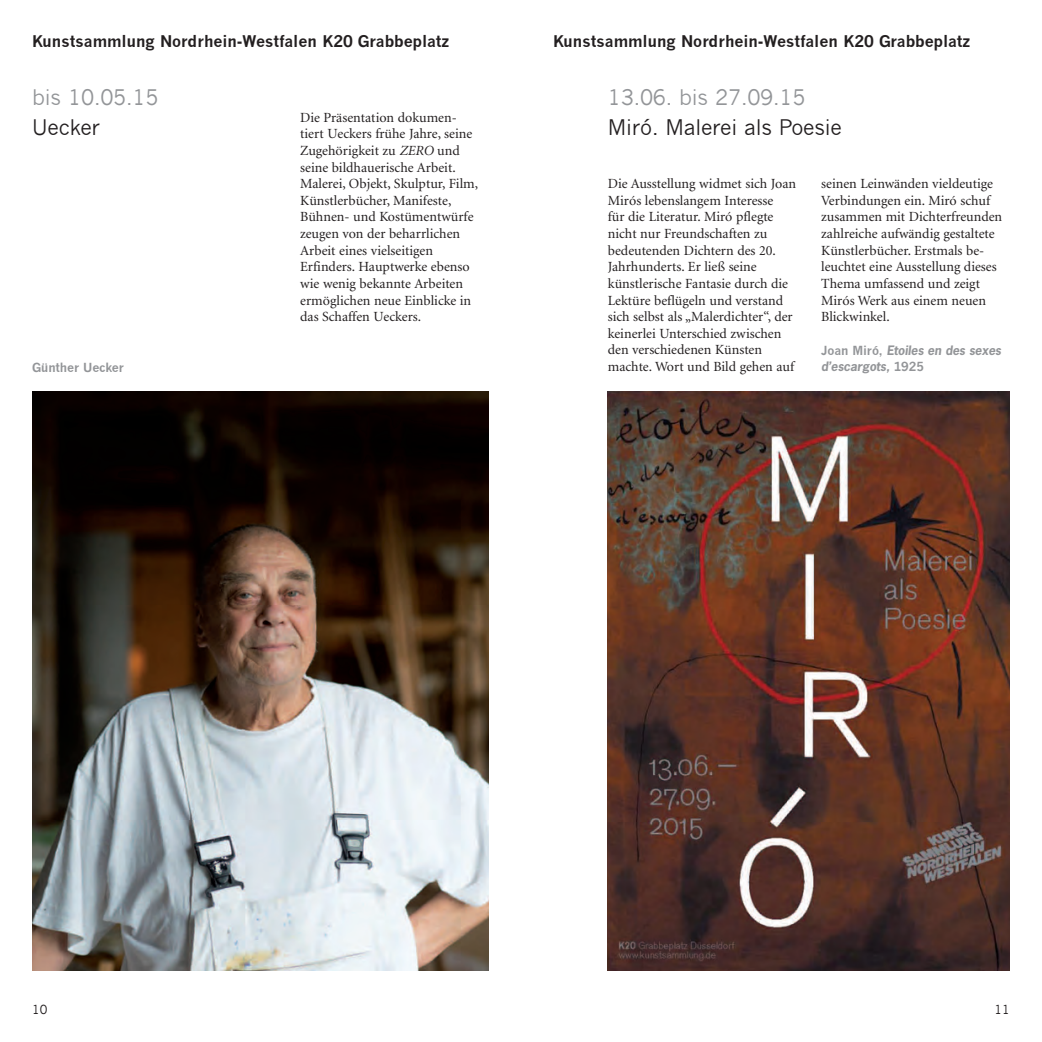
<style>
.page{position:relative;width:1042px;height:1042px;background:#fff}
.page>*{position:absolute;margin:0;border:0;box-sizing:border-box;transform-origin:0 0}
.t1{font:21px "News Gothic";letter-spacing:-.01em;color:#939598}
.t2{font:21px "News Gothic";letter-spacing:-.01em;color:#231f20}
.t3{font:700 15.75px "News Gothic";color:#231f20}
.t4{font:14px/16.6px "Minion";color:#231f20}
.t5{font:italic 700 12.25px/16.6px "News Gothic";letter-spacing:-.01em;color:#939598}
.t6{font:700 12.25px "News Gothic";letter-spacing:-.01em;color:#939598}
.t7{font:12.25px "News Gothic";color:#231f20}
.s1{font-style:italic}
.s2{font-style:normal}
</style>
<div class="page">
<img style="left:32px;top:392px;width:457px;height:578px">
<img style="left:608px;top:392px;width:401px;height:578px">
<p class="t3" style="left:32px;top:31px;width:418px">Kunstsammlung Nordrhein-Westfalen K20 Grabbeplatz</p>
<p class="t3" style="left:553px;top:31px;width:418px">Kunstsammlung Nordrhein-Westfalen K20 Grabbeplatz</p>
<p class="t1" style="left:608px;top:85px;width:199px">13.06. bis 27.09.15</p>
<p class="t2" style="left:608px;top:115px;width:236px">Miró. Malerei als Poesie</p>
<p class="t1" style="left:32px;top:85px;width:128px">bis 10.05.15</p>
<p class="t2" style="left:32px;top:115px;width:69px">Uecker</p>
<p class="t4" style="left:300px;top:109px;width:179px">Die Präsentation dokumen&shy;tiert Ueckers frühe Jahre, seine<br>Zugehörigkeit zu <span class="s1">ZERO</span> und seine bildhauerische Arbeit.<br>Malerei, Objekt, Skulptur, Film,<br>Künstlerbücher, Manifeste,<br>Bühnen- und Kostümentwürfe zeugen von der beharrlichen<br>Arbeit eines vielseitigen<br>Erfinders. Hauptwerke ebenso wie wenig bekannte Arbeiten ermöglichen neue Einblicke in das Schaffen Ueckers.</p>
<p class="t4" style="left:608px;top:176px;width:190px">Die Ausstellung widmet sich Joan<br>Mirós lebenslangem Interesse<br>für die Literatur. Miró pflegte nicht nur Freundschaften zu bedeutenden Dichtern des 20.<br>Jahrhunderts. Er ließ seine künstlerische Fantasie durch die<br>Lektüre beflügeln und verstand sich selbst als „Malerdichter“, der keinerlei Unterschied zwischen den verschiedenen Künsten machte. Wort und Bild gehen auf</p>
<p class="t4" style="left:821px;top:176px;width:182px">seinen Leinwänden vieldeutige<br>Verbindungen ein. Miró schuf zusammen mit Dichterfreunden zahlreiche aufwändig gestaltete<br>Künstlerbücher. Erstmals be&shy;leuchtet eine Ausstellung dieses<br>Thema umfassend und zeigt<br>Mirós Werk aus einem neuen<br>Blickwinkel.</p>
<p class="t5" style="left:821px;top:341px;width:181px"><span class="s2">Joan Miró,</span> Etoiles en des sexes d’escargots, <span class="s2">1925</span></p>
<p class="t6" style="left:32px;top:359px;width:93px">Günther Uecker</p>
<p class="t7" style="left:32px;top:1002px;width:17px">10</p>
<p class="t7" style="left:994px;top:1002px;width:17px">11</p>
</div>
